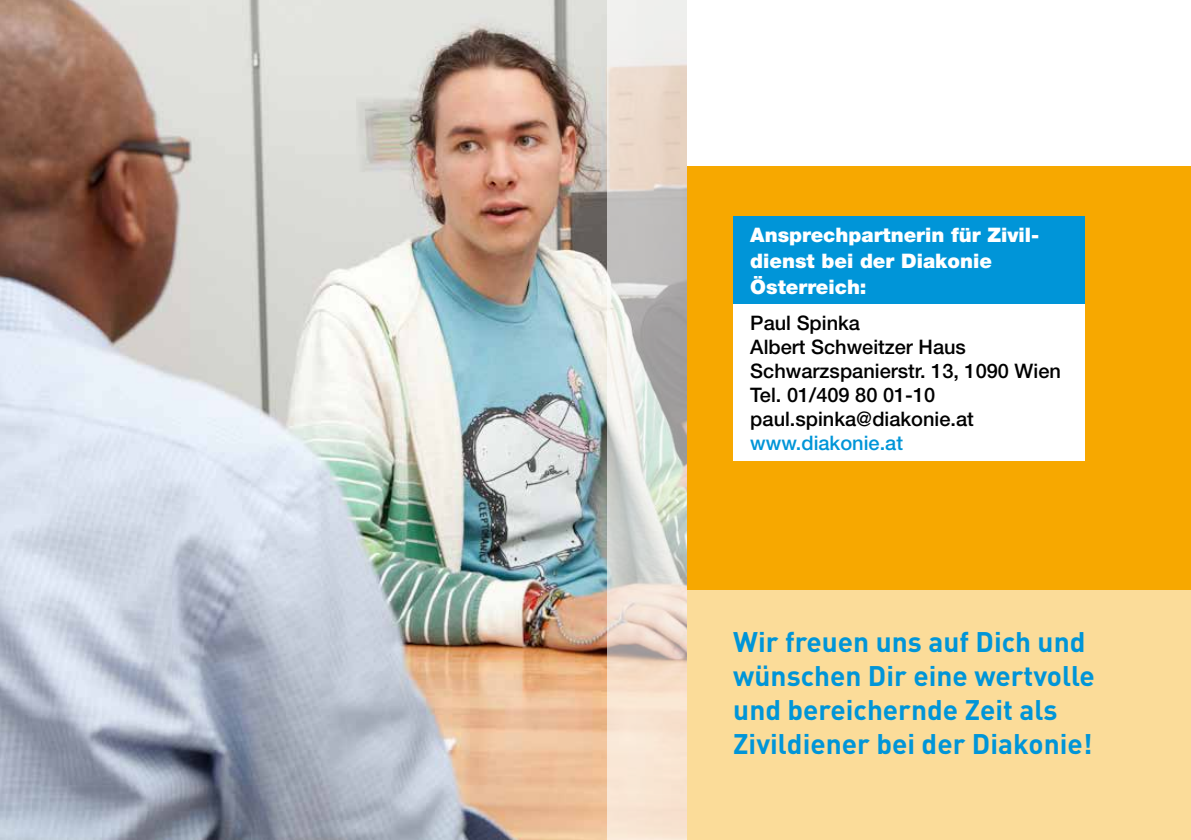
<style>
.page{position:relative;width:1191px;height:840px;background:#fff}
.page>*{position:absolute;margin:0;border:0;box-sizing:border-box;transform-origin:0 0}
.t1{font:700 28px/34px "DIN Pro";color:#0095d8}
.t2{font:500 20px/24px "Helvetica Neue";color:#000}
.t3{font:900 20px/26px "Helvetica Neue";color:#fff}
.t4{font:500 20px "Helvetica Neue";color:#0095d8}
</style>
<div class="page">
<div style="left:482px;top:166px;width:709px;height:673px;background:#f7a800"></div>
<div style="left:733px;top:216px;width:352px;height:88px;background:#0095d8"></div>
<div style="left:733px;top:304px;width:352px;height:156px;background:#fff"></div>
<div style="left:579px;top:590px;width:612px;height:249px;background:#fbdc99"></div>
<img style="left:0;top:0;width:607px;height:839px">
<svg style="left:607px;top:0;width:79px;height:839px;background:#ddd5cc"></svg>
<p class="t3" style="left:750px;top:222px;width:290px">Ansprechpartnerin für Zivil&shy;dienst bei der Diakonie<br>Österreich:</p>
<p class="t2" style="left:750px;top:310px;width:312px">Paul Spinka<br>Albert Schweitzer Haus<br>Schwarzspanierstr. 13, 1090 Wien<br>Tel. 01/409 80 01-10 paul.spinka@diakonie.at</p>
<p class="t4" style="left:750px;top:431px;width:154px">www.diakonie.at</p>
<h1 class="t1" style="left:733px;top:623px;width:363px">Wir freuen uns auf Dich und wünschen Dir eine wertvolle und bereichernde Zeit als<br>Zivildiener bei der Diakonie!</h1>
</div>
